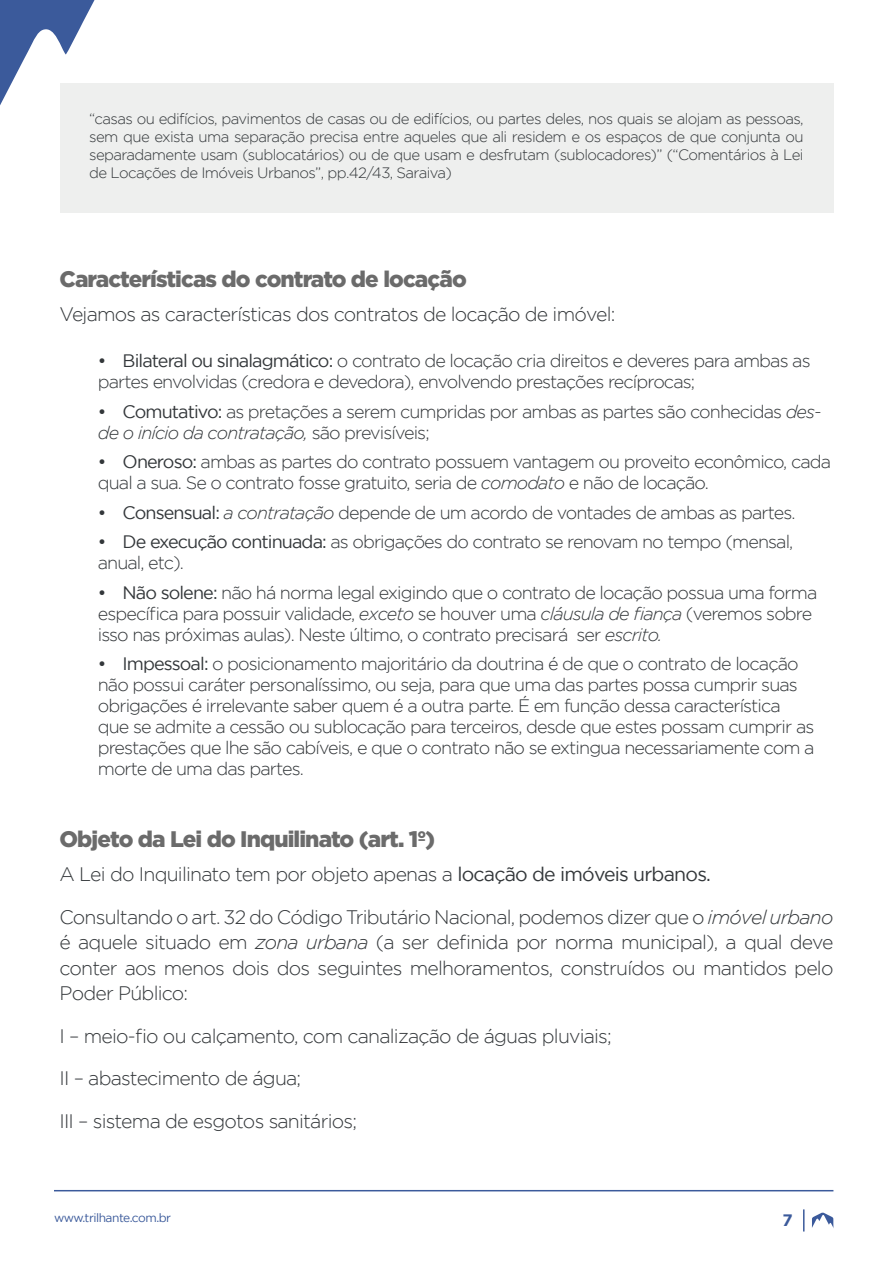
<style>
.page{position:relative;width:893px;height:1263px;background:#fff}
.page>*{position:absolute;margin:0;border:0;box-sizing:border-box;transform-origin:0 0}
.Título_3{font:900 22.5px "Gotham";letter-spacing:-.04em;color:#6b6b6b}
.Parágrafo_Texto{font:300 19.5px/25.5px "Gotham";letter-spacing:-.04em;color:#33373a;text-align:justify}
.t1{font:300 18px/21px "Gotham";letter-spacing:-.05em;color:#33373a}
.t2{font:700 16.5px "Gotham";color:#3b5a9b}
.t3{font:300 15px/18px "Gotham";letter-spacing:-.04em;color:#33373a;text-align:justify}
.t4{font:12px "Gotham";letter-spacing:-.04em;color:#3b5a9b}
.s1{font-weight:400}
.s2{font-style:italic}
</style>
<div class="page">
<svg style="left:0;top:0;width:95px;height:105px"></svg>
<svg style="left:803px;top:1209px;width:1px;height:22px"></svg>
<svg style="left:812px;top:1212px;width:22px;height:16px"></svg>
<hr style="left:54px;top:1190px;width:779px;height:1px;background:#3b5a9b">
<div style="left:60px;top:83px;width:773px;height:130px;background:#eeefee"></div>
<p class="t3" style="left:89px;top:109px;width:716px">“casas ou edifícios, pavimentos de casas ou de edifícios, ou partes deles, nos quais se alojam as pessoas, sem que exista uma separação precisa entre aqueles que ali residem e os espaços de que conjunta ou separadamente usam (sublocatários) ou de que usam e desfrutam (sublocadores)” (“Comentários à Lei de Locações de Imóveis Urbanos”, pp.42/43, Saraiva)</p>
<p class="Título_3" style="left:60px;top:266px;width:409px">Características do contrato de locação</p>
<p class="Parágrafo_Texto" style="left:60px;top:301px;width:557px">Vejamos as características dos contratos de locação de imóvel:</p>
<p class="t1" style="left:98px;top:350px;width:714px"><span class="s1">• Bilateral ou sinalagmático:</span> o contrato de locação cria direitos e deveres para ambas as partes envolvidas (credora e devedora), envolvendo prestações recíprocas;</p>
<p class="t1" style="left:98px;top:400px;width:725px"><span class="s1">• Comutativo:</span> as pretações a serem cumpridas por ambas as partes são conhecidas <span class="s2">des&shy;de o início da contratação,</span> são previsíveis;</p>
<p class="t1" style="left:98px;top:451px;width:735px"><span class="s1">• Oneroso:</span> ambas as partes do contrato possuem vantagem ou proveito econômico, cada qual a sua. Se o contrato fosse gratuito, seria de <span class="s2">comodato</span> e não de locação.</p>
<p class="t1" style="left:98px;top:501px;width:699px"><span class="s1">• Consensual:</span> <span class="s2">a contratação</span> depende de um acordo de vontades de ambas as partes.</p>
<p class="t1" style="left:98px;top:531px;width:697px"><span class="s1">• De execução continuada:</span> as obrigações do contrato se renovam no tempo (mensal, anual, etc).</p>
<p class="t1" style="left:98px;top:581px;width:721px"><span class="s1">• Não solene:</span> não há norma legal exigindo que o contrato de locação possua uma forma específica para possuir validade, <span class="s2">exceto</span> se houver uma <span class="s2">cláusula de fiança</span> (veremos sobre isso nas próximas aulas). Neste último, o contrato precisará ser <span class="s2">escrito.</span></p>
<p class="t1" style="left:98px;top:653px;width:718px"><span class="s1">• Impessoal:</span> o posicionamento majoritário da doutrina é de que o contrato de locação não possui caráter personalíssimo, ou seja, para que uma das partes possa cumprir suas obrigações é irrelevante saber quem é a outra parte. É em função dessa característica que se admite a cessão ou sublocação para terceiros, desde que estes possam cumprir as prestações que lhe são cabíveis, e que o contrato não se extingua necessariamente com a morte de uma das partes.</p>
<p class="Título_3" style="left:60px;top:826px;width:377px">Objeto da Lei do Inquilinato (art. 1º)</p>
<p class="Parágrafo_Texto" style="left:60px;top:861px;width:653px">A Lei do Inquilinato tem por objeto apenas a <span class="s1">locação de imóveis urbanos.</span></p>
<p class="Parágrafo_Texto" style="left:60px;top:904px;width:775px">Consultando o art. 32 do Código Tributário Nacional, podemos dizer que o <span class="s2">imóvel urbano </span>é aquele situado em <span class="s2">zona urbana</span> (a ser definida por norma municipal), a qual deve conter aos menos dois dos seguintes melhoramentos, construídos ou mantidos pelo Poder Público:</p>
<p class="Parágrafo_Texto" style="left:60px;top:1023px;width:554px">I – meio-fio ou calçamento, com canalização de águas pluviais;</p>
<p class="Parágrafo_Texto" style="left:60px;top:1065px;width:243px">II – abastecimento de água;</p>
<p class="Parágrafo_Texto" style="left:60px;top:1108px;width:299px">III – sistema de esgotos sanitários;</p>
<p class="t4" style="left:54px;top:1211px;width:119px">www.trilhante.com.br</p>
<p class="t2" style="left:782px;top:1211px;width:12px">7</p>
</div>
